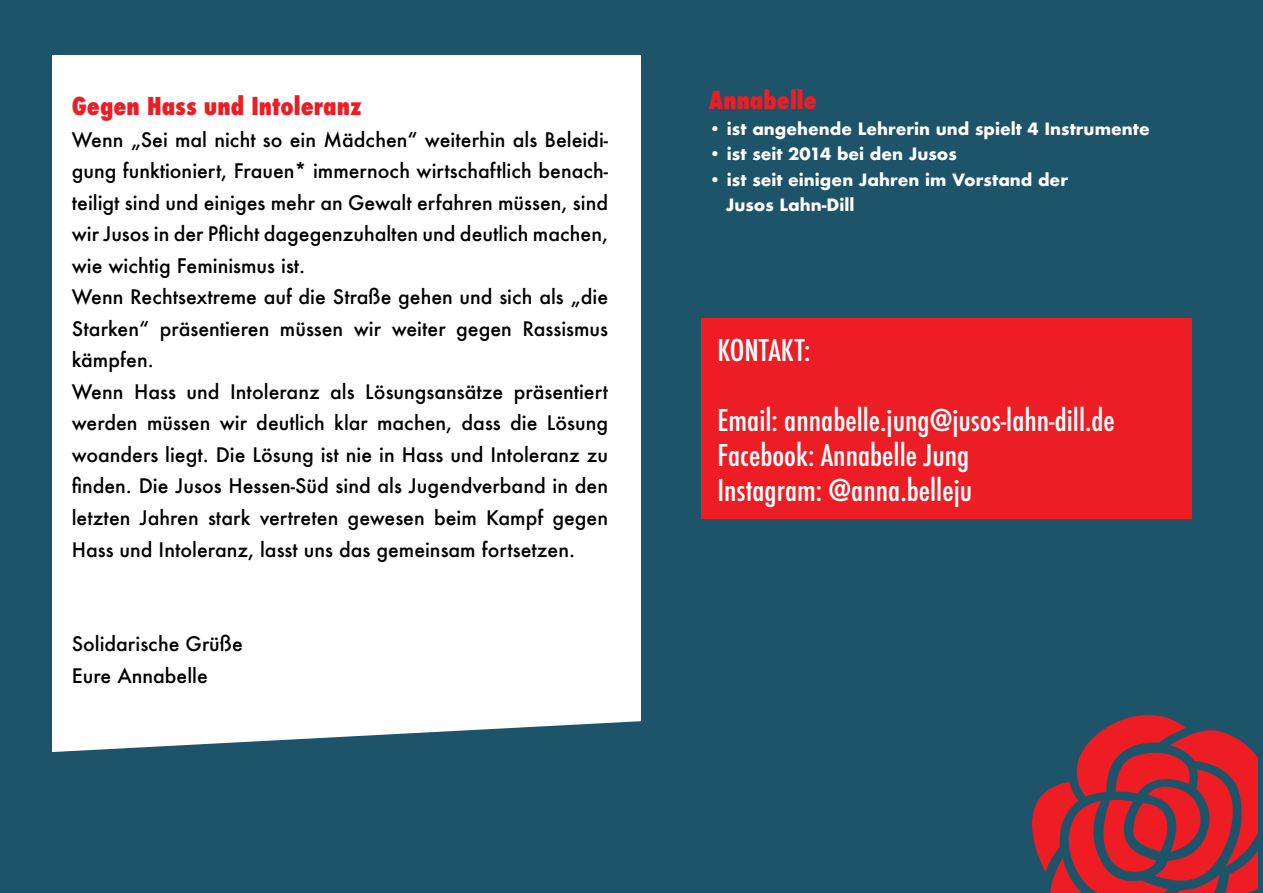
<style>
.page{position:relative;width:1263px;height:893px;background:#fff}
.page>*{position:absolute;margin:0;border:0;box-sizing:border-box;transform-origin:0 0}
.t1{font:500 condensed 29.25px "Futura";color:#fff;scale:1.05 1}
.t2{font:800 condensed 24px "Futura";color:#ec1d25}
.t3{font:500 19.5px/31.5px "Futura";color:#000;text-align:justify}
.t4{font:700 16.5px "Futura";color:#fff}
</style>
<div class="page">
<div style="left:641px;top:0;width:621px;height:892px;background:#1d546a"></div>
<div style="left:0;top:0;width:51px;height:893px;background:#1d546a"></div>
<div style="left:1210px;top:0;width:53px;height:893px;background:#1d546a"></div>
<div style="left:1px;top:0;width:1262px;height:54px;background:#1d546a"></div>
<svg style="left:51px;top:689px;width:1207px;height:204px;fill:#1d546a"></svg>
<svg style="left:1032px;top:715px;width:225px;height:178px"></svg>
<div style="left:701px;top:318px;width:490px;height:201px;background:#ee1d23"></div>
<p class="t2" style="left:72px;top:90px;width:292px">Gegen Hass und Intoleranz</p>
<p class="t3" style="left:72px;top:124px;width:538px">Wenn „Sei mal nicht so ein Mädchen“ weiterhin als Beleidi&shy;gung funktioniert, Frauen* immernoch wirtschaftlich benach&shy;teiligt sind und einiges mehr an Gewalt erfahren müssen, sind wir Jusos in der Pflicht dagegenzuhalten und deutlich machen, wie wichtig Feminismus ist.</p>
<p class="t3" style="left:72px;top:281px;width:538px">Wenn Rechtsextreme auf die Straße gehen und sich als „die Starken“ präsentieren müssen wir weiter gegen Rassismus kämpfen.</p>
<p class="t3" style="left:72px;top:376px;width:538px">Wenn Hass und Intoleranz als Lösungsansätze präsentiert werden müssen wir deutlich klar machen, dass die Lösung woanders liegt. Die Lösung ist nie in Hass und Intoleranz zu finden. Die Jusos Hessen-Süd sind als Jugendverband in den letzten Jahren stark vertreten gewesen beim Kampf gegen Hass und Intoleranz, lasst uns das gemeinsam fortsetzen.</p>
<p class="t3" style="left:72px;top:628px;width:173px">Solidarische Grüße</p>
<p class="t3" style="left:72px;top:659px;width:138px">Eure Annabelle</p>
<p class="t2" style="left:709px;top:84px;width:109px">Annabelle</p>
<p class="t4" style="left:709px;top:117px;width:442px">• ist angehende Lehrerin und spielt 4 Instrumente</p>
<p class="t4" style="left:709px;top:142px;width:249px">• ist seit 2014 bei den Jusos</p>
<p class="t4" style="left:709px;top:168px;width:361px">• ist seit einigen Jahren im Vorstand der</p>
<p class="t4" style="left:726px;top:193px;width:130px">Jusos Lahn-Dill</p>
<p class="t1" style="left:717px;top:331px;width:90px">KONTAKT:</p>
<p class="t1" style="left:717px;top:402px;width:380px">Email: annabelle.jung@jusos-lahn-dill.de</p>
<p class="t1" style="left:717px;top:437px;width:241px">Facebook: Annabelle Jung</p>
<p class="t1" style="left:717px;top:472px;width:244px">Instagram: @anna.belleju</p>
</div>
